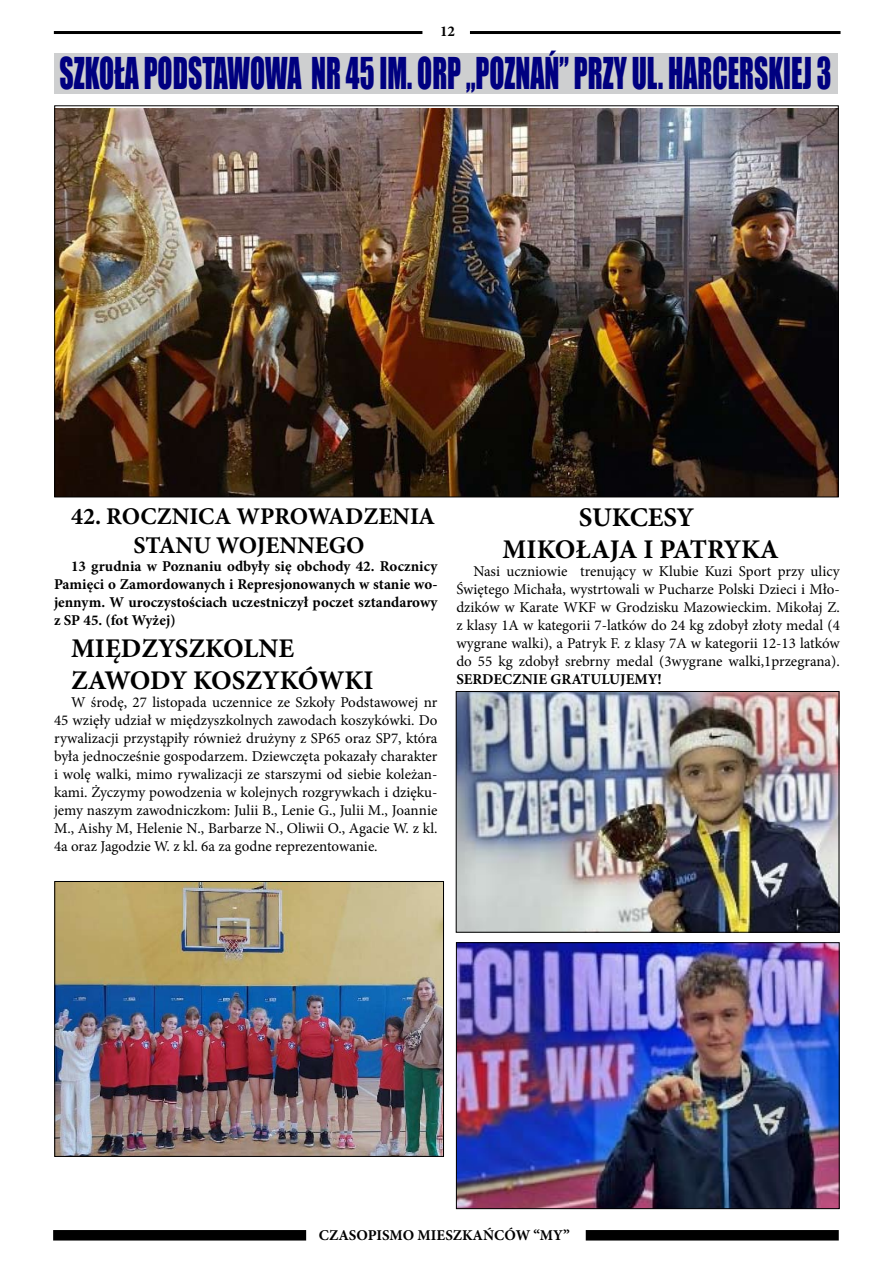
<style>
.page{position:relative;width:893px;height:1263px;background:#fff}
.page>*{position:absolute;margin:0;border:0;box-sizing:border-box;transform-origin:0 0}
.t1{font:40.35px "Impact";color:#000080;scale:.69 1}
.t2{font:700 27px/32.4px "Minion Pro";color:#000}
.t3{font:700 24px/28.8px "Minion Pro";color:#000;text-align:center}
.t4{font:15px/18px "Minion Pro";color:#000;text-align:justify}
.t5{font:700 15px/18px "Minion Pro";color:#000;text-align:justify}
</style>
<div class="page">
<hr style="left:54px;top:31px;width:368px;height:3px;background:#000">
<hr style="left:470px;top:31px;width:370px;height:3px;background:#000">
<div style="left:53px;top:1230px;width:253px;height:10px;background:#000"></div>
<div style="left:586px;top:1230px;width:253px;height:10px;background:#000"></div>
<img style="left:56px;top:883px;width:386px;height:272px">
<div style="left:54px;top:881px;width:390px;height:276px;border:1px solid #000"></div>
<div style="left:54px;top:54px;width:783px;height:40px;background:#cecfd0"></div>
<img style="left:56px;top:108px;width:781px;height:387px">
<img style="left:458px;top:693px;width:379px;height:237px">
<div style="left:456px;top:691px;width:383px;height:241px;border:1px solid #000"></div>
<img style="left:458px;top:944px;width:379px;height:263px">
<div style="left:456px;top:942px;width:383px;height:267px;border:1px solid #000"></div>
<p class="t5" style="left:440px;top:22px;width:16px">12</p>
<h1 class="t1" style="left:59px;top:42px;width:1120px">SZKOŁA PODSTAWOWA NR 45 IM. ORP „POZNAŃ” PRZY UL. HARCERSKIEJ 3</h1>
<h3 class="t3" style="left:71px;top:501px;width:366px">42. ROCZNICA WPROWADZENIA<br>STANU WOJENNEGO</h3>
<p class="t5" style="left:54px;top:557px;width:385px;text-indent:17px">13 grudnia w Poznaniu odbyły się obchody 42. Rocznicy Pamięci o Zamordowanych i Represjonowanych w stanie wo&shy;jennym. W uroczystościach uczestniczył poczet sztandarowy z SP 45. (fot Wyżej)</p>
<h2 class="t2" style="left:71px;top:632px;width:304px">MIĘDZYSZKOLNE<br>ZAWODY KOSZYKÓWKI</h2>
<p class="t4" style="left:54px;top:694px;width:385px;text-indent:17px">W środę, 27 listopada uczennice ze Szkoły Podstawowej nr 45 wzięły udział w międzyszkolnych zawodach koszykówki. Do rywalizacji przystąpiły również drużyny z SP65 oraz SP7, która była jednocześnie gospodarzem. Dziewczęta pokazały charakter i wolę walki, mimo rywalizacji ze starszymi od siebie koleżan&shy;kami. Życzymy powodzenia w kolejnych rozgrywkach i dzięku&shy;jemy naszym zawodniczkom: Julii B., Lenie G., Julii M., Joannie M., Aishy M, Helenie N., Barbarze N., Oliwii O., Agacie W. z kl.<br>4a oraz Jagodzie W. z kl. 6a za godne reprezentowanie.</p>
<h2 class="t2" style="left:503px;top:500px;width:278px;text-align:center">SUKCESY<br>MIKOŁAJA I PATRYKA</h2>
<p class="t4" style="left:456px;top:562px;width:385px;text-indent:17px">Nasi uczniowie trenujący w Klubie Kuzi Sport przy ulicy Świętego Michała, wystrtowali w Pucharze Polski Dzieci i Mło&shy;dzików w Karate WKF w Grodzisku Mazowieckim. Mikołaj Z. z klasy 1A w kategorii 7-latków do 24 kg zdobył złoty medal (4 wygrane walki), a Patryk F. z klasy 7A w kategorii 12-13 latków do 55 kg zdobył srebrny medal (3wygrane walki,1przegrana).</p>
<p class="t5" style="left:456px;top:670px;width:207px">SERDECZNIE GRATULUJEMY!</p>
<p class="t5" style="left:319px;top:1226px;width:252px">CZASOPISMO MIESZKAŃCÓW “MY”</p>
</div>
